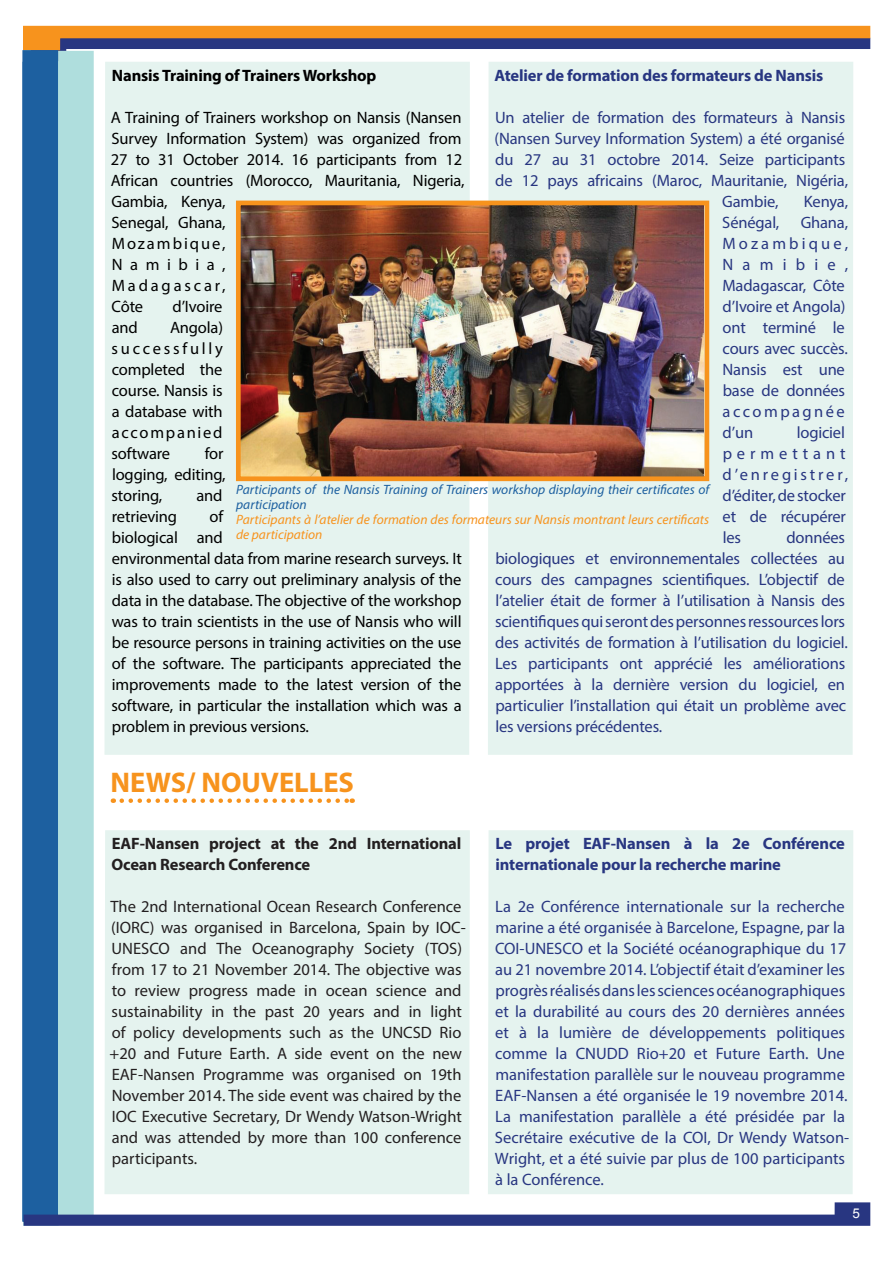
<style>
.page{position:relative;width:893px;height:1263px;background:#fff}
.page>*{position:absolute;margin:0;border:0;box-sizing:border-box;transform-origin:0 0}
.t1{font:700 28.5px "Myriad Pro";color:#f7931d}
.t2{font:16.5px/21px "Myriad Pro";letter-spacing:-.01em;color:#283681}
.t3{font:16.5px/21px "Myriad Pro";letter-spacing:-.01em;color:#000}
.t4{font:16.5px/21px "Myriad Pro";color:#231f20}
.t5{font:700 16.5px/21px "Myriad Pro";letter-spacing:-.01em;color:#283681}
.t6{font:700 16.5px/21px "Myriad Pro";letter-spacing:-.01em;color:#231f20}
.t7{font:700 16.5px "Myriad Pro";letter-spacing:-.01em;color:#000}
.t8{font:italic 13.5px/15px "Myriad Pro";color:#f7931d}
.t9{font:italic 13.5px/15px "Myriad Pro";color:#1d60a0}
.t10{font:13.5px "Arial";color:#fff}
</style>
<div class="page">
<div style="left:58px;top:51px;width:36px;height:1164px;background:#afdedd"></div>
<svg style="left:23px;top:25px;width:848px;height:36px"></svg>
<div style="left:22px;top:50px;width:36px;height:1172px;background:#1d60a0"></div>
<svg style="left:24px;top:1202px;width:846px;height:24px"></svg>
<div style="left:104px;top:62px;width:366px;height:693px;background:#e5f3ef"></div>
<div style="left:488px;top:62px;width:365px;height:693px;background:#e5f3ef"></div>
<img style="left:242px;top:207px;width:461px;height:268px">
<div style="left:236px;top:201px;width:473px;height:280px;border:5px solid #f7931d"></div>
<svg style="left:122px;top:798px;width:231px;height:5px"></svg>
<div style="left:104px;top:830px;width:366px;height:364px;background:#e5f3ef"></div>
<div style="left:488px;top:830px;width:365px;height:364px;background:#e5f3ef"></div>
<p class="t7" style="left:112px;top:65px;width:266px">Nansis Training of Trainers Workshop</p>
<p class="t3" style="left:111px;top:107px;width:356px">A Training of Trainers workshop on Nansis (Nansen<br>Survey Information System) was organized from<br>27 to 31 October 2014. 16 participants from 12<br>African countries (Morocco, Mauritania, Nigeria,<br>Gambia, Kenya,<br>Senegal, Ghana,<br>Mozambique,<br>Namibia,<br>Madagascar,<br>Côte</p>
<p class="t5" style="left:494px;top:64px;width:330px">Atelier de formation des formateurs de Nansis</p>
<p class="t2" style="left:495px;top:107px;width:352px">Un atelier de formation des formateurs à Nansis</p>
<p class="t2" style="left:495px;top:128px;width:352px">(Nansen Survey Information System) a été organisé</p>
<p class="t2" style="left:495px;top:149px;width:351px">du 27 au 31 octobre 2014. Seize participants</p>
<p class="t2" style="left:495px;top:170px;width:354px">de 12 pays africains (Maroc, Mauritanie, Nigéria,</p>
<p class="t2" style="left:722px;top:191px;width:58px">Gambie,</p>
<p class="t2" style="left:804px;top:191px;width:46px">Kenya,</p>
<p class="t2" style="left:722px;top:212px;width:59px">Sénégal,</p>
<p class="t2" style="left:722px;top:212px;width:127px;text-indent:78px">Ghana,<br>Mozambique,<br>Namibie,<br>Madagascar, Côte d’Ivoire et Angola) ont terminé le cours avec succès.<br>Nansis est une base de données accompagnée d’un</p>
<p class="t3" style="left:172px;top:296px;width:51px">d’Ivoire</p>
<p class="t3" style="left:112px;top:317px;width:113px;text-align:justify;text-indent:58px">Angola) successfully completed the course. Nansis is a database with accompanied software</p>
<p class="t3" style="left:112px;top:317px;width:28px">and</p>
<p class="t2" style="left:723px;top:422px;width:127px;text-indent:74px">logiciel permettant d’enregistrer, d’éditer, de stocker et de récupérer les</p>
<p class="t3" style="left:112px;top:443px;width:116px;text-indent:93px">for logging, editing, storing,</p>
<p class="t9" style="left:236px;top:481px;width:474px">Participants of the Nansis Training of Trainers workshop displaying their certificates of participation</p>
<p class="t8" style="left:236px;top:511px;width:474px">Participants à l’atelier de formation des formateurs sur Nansis montrant leurs certificats de participation</p>
<p class="t3" style="left:196px;top:485px;width:28px">and</p>
<p class="t3" style="left:112px;top:506px;width:352px;text-indent:98px">of<br>biological and<br>environmental data from marine research surveys. It is also used to carry out preliminary analysis of the data in the database. The objective of the workshop was to train scientists in the use of Nansis who will be resource persons in training activities on the use of the software. The participants appreciated the improvements made to the latest version of the software, in particular the installation which was a problem in previous versions.</p>
<p class="t3" style="left:112px;top:506px;width:67px">retrieving</p>
<p class="t2" style="left:495px;top:527px;width:354px;text-indent:291px">données biologiques et environnementales collectées au cours des campagnes scientifiques. L’objectif de l’atelier était de former à l’utilisation à Nansis des scientifiques qui seront des personnes ressources lors des activités de formation à l’utilisation du logiciel.<br>Les participants ont apprécié les améliorations apportées à la dernière version du logiciel, en particulier l’installation qui était un problème avec les versions précédentes.</p>
<h1 class="t1" style="left:111px;top:763px;width:245px">NEWS/ NOUVELLES</h1>
<p class="t6" style="left:112px;top:833px;width:351px">EAF-Nansen project at the 2nd International<br>Ocean Research Conference</p>
<p class="t4" style="left:109px;top:896px;width:358px">The 2nd International Ocean Research Conference (IORC) was organised in Barcelona, Spain by IOC-UNESCO and The Oceanography Society (TOS) from 17 to 21 November 2014. The objective was to review progress made in ocean science and sustainability in the past 20 years and in light of policy developments such as the UNCSD Rio +20 and Future Earth. A side event on the new EAF-Nansen Programme was organised on 19th November 2014. The side event was chaired by the IOC Executive Secretary, Dr Wendy Watson-Wright and was attended by more than 100 conference participants.</p>
<p class="t5" style="left:495px;top:833px;width:351px">Le projet EAF-Nansen à la 2e Conférence internationale pour la recherche marine</p>
<p class="t2" style="left:495px;top:896px;width:356px">La 2e Conférence internationale sur la recherche marine a été organisée à Barcelone, Espagne, par la COI-UNESCO et la Société océanographique du 17 au 21 novembre 2014. L’objectif était d’examiner les progrès réalisés dans les sciences océanographiques et la durabilité au cours des 20 dernières années et à la lumière de développements politiques comme la CNUDD Rio+20 et Future Earth. Une manifestation parallèle sur le nouveau programme EAF-Nansen a été organisée le 19 novembre 2014.<br>La manifestation parallèle a été présidée par la Secrétaire exécutive de la COI, Dr Wendy Watson-Wright, et a été suivie par plus de 100 participants à la Conférence.</p>
<p class="t10" style="left:840px;top:1207px;width:22px">5 5</p>
</div>
